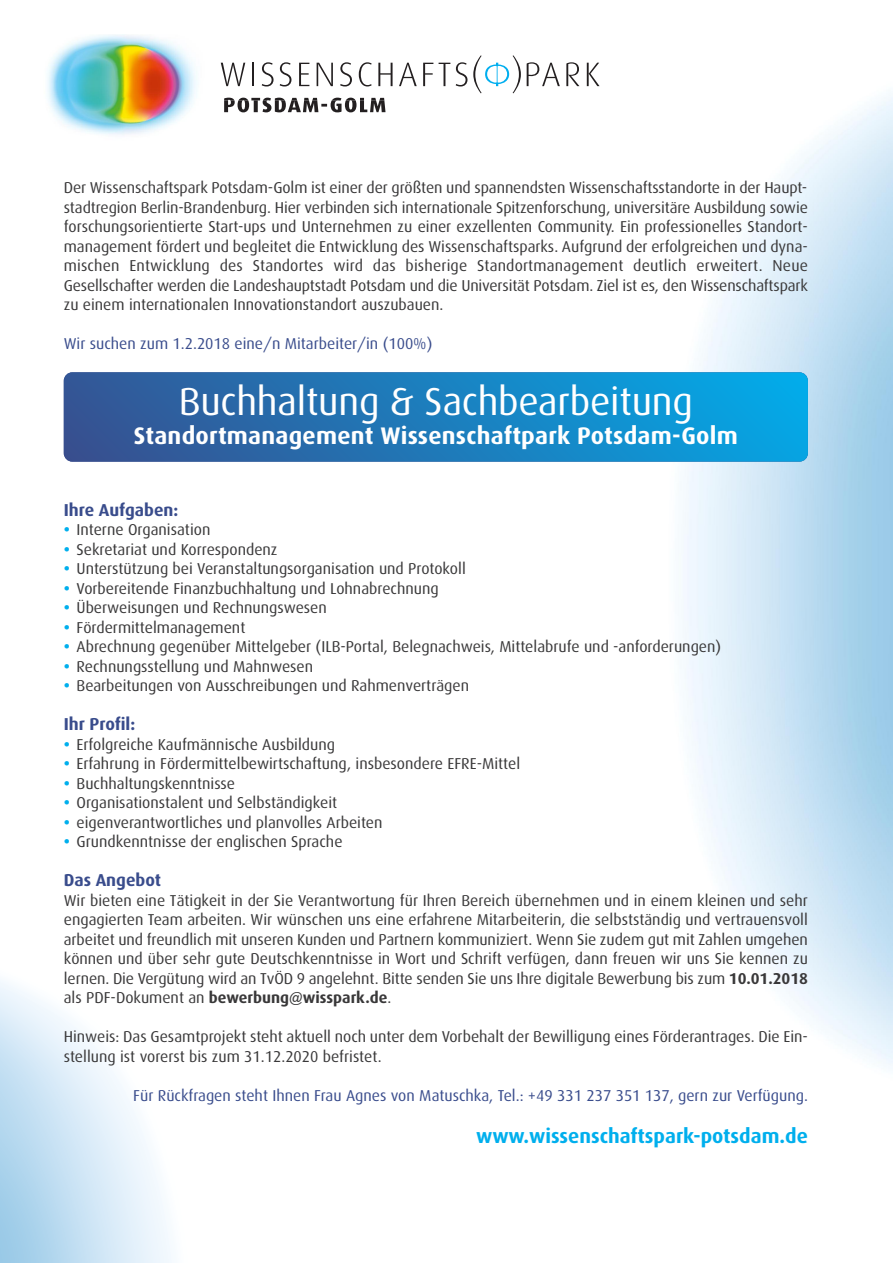
<style>
.page{position:relative;width:893px;height:1263px;background:#fff}
.page>*{position:absolute;margin:0;border:0;box-sizing:border-box;transform-origin:0 0}
.t1{font:39px "Dax";letter-spacing:-.005em;color:#fff}
.t2{font:700 24px "Dax";letter-spacing:.01em;color:#fff}
.t3{font:700 20.25px "Dax";color:#00afed}
.t4{font:700 17.25px "Dax";color:#394c8c}
.t5{font:15.75px/19.5px "Dax";color:#393839;text-align:justify}
.t6{font:15.75px "Dax";color:#394c8c}
.s1{font-weight:700;color:#00afed}
.s2{font-weight:700}
</style>
<div class="page">
<img style="left:47px;top:35px;width:150px;height:100px">
<svg style="left:224px;top:98px;width:161px;height:14px"></svg>
<svg style="left:473px;top:55px;width:48px;height:38px"></svg>
<svg style="left:221px;top:63px;width:24px;height:23px"></svg>
<hr style="left:252px;top:63px;width:2px;height:23px;background:#231f20">
<svg style="left:262px;top:62px;width:12px;height:24px"></svg>
<svg style="left:280px;top:62px;width:11px;height:24px"></svg>
<svg style="left:299px;top:63px;width:10px;height:23px"></svg>
<svg style="left:317px;top:63px;width:16px;height:23px"></svg>
<svg style="left:340px;top:62px;width:12px;height:24px"></svg>
<svg style="left:359px;top:62px;width:13px;height:24px"></svg>
<svg style="left:378px;top:63px;width:15px;height:23px"></svg>
<svg style="left:399px;top:63px;width:18px;height:23px"></svg>
<svg style="left:423px;top:63px;width:10px;height:23px"></svg>
<svg style="left:439px;top:63px;width:11px;height:23px"></svg>
<svg style="left:456px;top:62px;width:11px;height:24px"></svg>
<svg style="left:527px;top:62px;width:33px;height:24px"></svg>
<svg style="left:566px;top:62px;width:13px;height:24px"></svg>
<svg style="left:587px;top:63px;width:13px;height:23px"></svg>
<div style="left:64px;top:372px;width:744px;height:90px;background:linear-gradient(to right,#365291,#04a9e7);border-radius:9px"></div>
<p class="t5" style="left:64px;top:178px;width:746px">Der Wissenschaftspark Potsdam-Golm ist einer der größten und spannendsten Wissenschaftsstandorte in der Haupt&shy;stadtregion Berlin-Brandenburg. Hier verbinden sich internationale Spitzenforschung, universitäre Ausbildung sowie forschungsorientierte Start-ups und Unternehmen zu einer exzellenten Community. Ein professionelles Standort&shy;management fördert und begleitet die Entwicklung des Wissenschaftsparks. Aufgrund der erfolgreichen und dyna&shy;mischen Entwicklung des Standortes wird das bisherige Standortmanagement deutlich erweitert. Neue Gesellschafter werden die Landeshauptstadt Potsdam und die Universität Potsdam. Ziel ist es, den Wissenschaftspark zu einem internationalen Innovationstandort auszubauen.</p>
<p class="t6" style="left:64px;top:335px;width:370px">Wir suchen zum 1.2.2018 eine/n Mitarbeiter/in (100%)</p>
<h1 class="t1" style="left:179px;top:380px;width:516px">Buchhaltung &amp; Sachbearbeitung</h1>
<h2 class="t2" style="left:134px;top:422px;width:605px">Standortmanagement Wissenschaftpark Potsdam-Golm</h2>
<p class="t4" style="left:64px;top:500px;width:116px">Ihre Aufgaben:</p>
<p class="t5" style="left:64px;top:520px;width:148px"><span class="s1">•</span> Interne Organisation</p>
<p class="t5" style="left:64px;top:540px;width:215px"><span class="s1">•</span> Sekretariat und Korrespondenz</p>
<p class="t5" style="left:64px;top:559px;width:404px"><span class="s1">•</span> Unterstützung bei Veranstaltungsorganisation und Protokoll</p>
<p class="t5" style="left:64px;top:579px;width:376px"><span class="s1">•</span> Vorbereitende Finanzbuchhaltung und Lohnabrechnung</p>
<p class="t5" style="left:64px;top:598px;width:265px"><span class="s1">•</span> Überweisungen und Rechnungswesen</p>
<p class="t5" style="left:64px;top:618px;width:183px"><span class="s1">•</span> Fördermittelmanagement</p>
<p class="t5" style="left:64px;top:637px;width:659px"><span class="s1">•</span> Abrechnung gegenüber Mittelgeber (ILB-Portal, Belegnachweis, Mittelabrufe und -anforderungen)</p>
<p class="t5" style="left:64px;top:657px;width:251px"><span class="s1">•</span> Rechnungsstellung und Mahnwesen</p>
<p class="t5" style="left:64px;top:676px;width:407px"><span class="s1">•</span> Bearbeitungen von Ausschreibungen und Rahmenverträgen</p>
<p class="t4" style="left:64px;top:715px;width:73px">Ihr Profil:</p>
<p class="t5" style="left:64px;top:735px;width:273px"><span class="s1">•</span> Erfolgreiche Kaufmännische Ausbildung</p>
<p class="t5" style="left:64px;top:754px;width:458px"><span class="s1">•</span> Erfahrung in Fördermittelbewirtschaftung, insbesondere EFRE-Mittel</p>
<p class="t5" style="left:64px;top:774px;width:173px"><span class="s1">•</span> Buchhaltungskenntnisse</p>
<p class="t5" style="left:64px;top:793px;width:275px"><span class="s1">•</span> Organisationstalent und Selbständigkeit</p>
<p class="t5" style="left:64px;top:813px;width:320px"><span class="s1">•</span> eigenverantwortliches und planvolles Arbeiten</p>
<p class="t5" style="left:64px;top:832px;width:280px"><span class="s1">•</span> Grundkenntnisse der englischen Sprache</p>
<p class="t4" style="left:64px;top:871px;width:99px">Das Angebot</p>
<p class="t5" style="left:64px;top:891px;width:746px">Wir bieten eine Tätigkeit in der Sie Verantwortung für Ihren Bereich übernehmen und in einem kleinen und sehr engagierten Team arbeiten. Wir wünschen uns eine erfahrene Mitarbeiterin, die selbstständig und vertrauensvoll arbeitet und freundlich mit unseren Kunden und Partnern kommuniziert. Wenn Sie zudem gut mit Zahlen umgehen können und über sehr gute Deutschkenntnisse in Wort und Schrift verfügen, dann freuen wir uns Sie kennen zu lernen. Die Vergütung wird an TvÖD 9 angelehnt. Bitte senden Sie uns Ihre digitale Bewerbung bis zum <span class="s2">10.01.2018 </span>als PDF-Dokument an <span class="s2">bewerbung@wisspark.de</span>.</p>
<p class="t5" style="left:64px;top:1027px;width:746px">Hinweis: Das Gesamtprojekt steht aktuell noch unter dem Vorbehalt der Bewilligung eines Förderantrages. Die Ein&shy;stellung ist vorerst bis zum 31.12.2020 befristet.</p>
<p class="t6" style="left:133px;top:1086px;width:676px">Für Rückfragen steht Ihnen Frau Agnes von Matuschka, Tel.: +49 331 237 351 137, gern zur Verfügung.</p>
<p class="t3" style="left:476px;top:1124px;width:333px">www.wissenschaftspark-potsdam.de</p>
</div>
